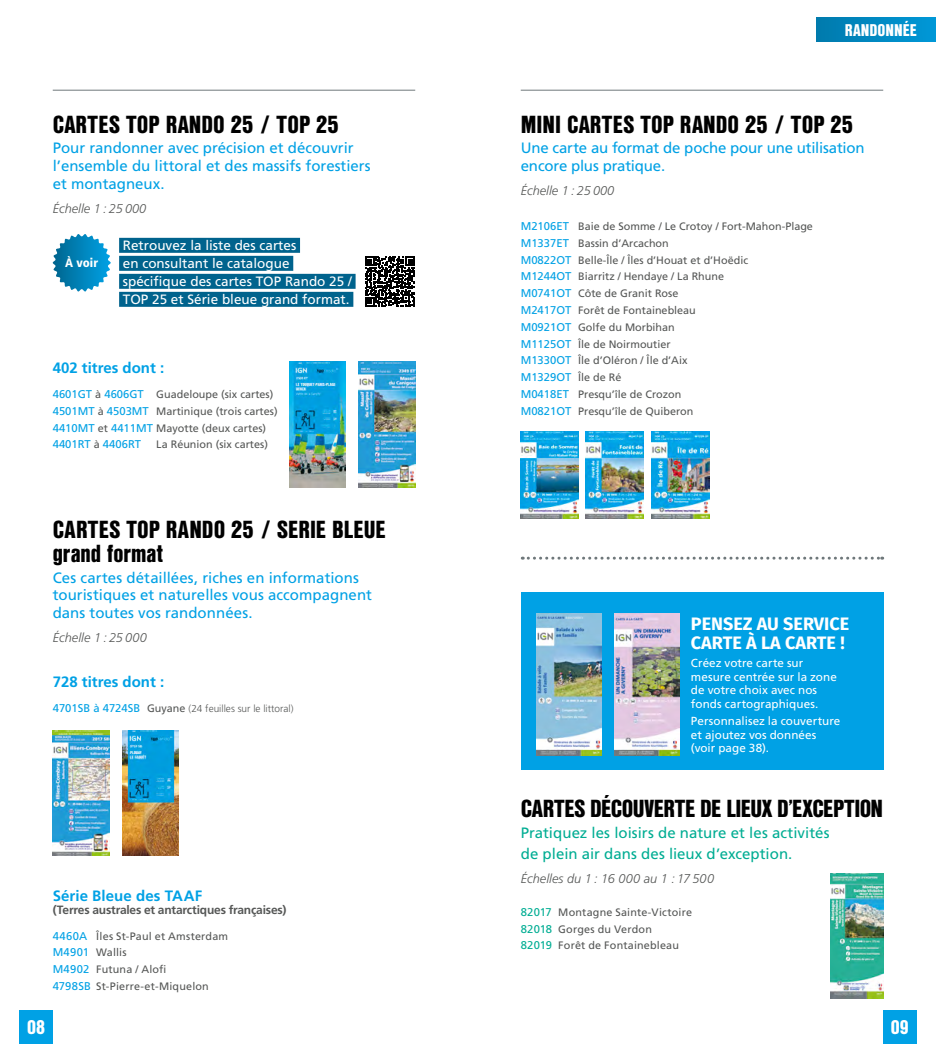
<style>
.page{position:relative;width:936px;height:1063px;background:#fff}
.page>*{position:absolute;margin:0;border:0;box-sizing:border-box;transform-origin:0 0}
.t1{font:900 24px/24px "Nimbus San Con L";color:#000}
.t2{font:900 24px "Nimbus San Con L";letter-spacing:-.02em;color:#000}
.t3{font:900 19.2px "Nimbus San Con L";color:#fff}
.t4{font:700 18px/19.5px "Fira Sans";color:#fff}
.t5{font:900 16.5px "Nimbus San Con L";color:#fff}
.t6{font:15px/17.7px "Frutiger LT Std";color:#00a1e5}
.t7{font:15px/20.7px "Frutiger LT Std";letter-spacing:.005em;color:#00ad93}
.t8{font:700 15px "Frutiger LT Std";color:#00a1e5}
.t9{font:13.5px/18px "Frutiger LT Std";color:#fff}
.t10{font:italic 300 12.75px "Frutiger LT Std";color:#555756}
.t11{font:900 condensed 12.3px "Frutiger LT Std";color:#fff}
.t12{font:700 12px "Frutiger LT Std";letter-spacing:-.015em;color:#555756}
.t13{font:11.7px/13.5px "Frutiger LT Std";letter-spacing:.005em;color:#fff}
.t14{font:11.25px "Frutiger LT Std";color:#00a1e5}
.t15{font:10.8px/16.8px "Frutiger LT Std";color:#555756}
.t16{font:300 10.05px "Frutiger LT Std";color:#555756}
.s1{font-size:11.25px;color:#00a1e5}
.s2{font-size:10.8px;color:#555756}
.s3{font-weight:400;font-size:11.25px;color:#00a1e5}
.s4{font-weight:400;font-size:10.8px}
.s5{font-size:11.25px;color:#00ad93}
</style>
<div class="page">
<img style="left:651px;top:431px;width:58px;height:88px">
<img style="left:586px;top:431px;width:58px;height:88px">
<img style="left:520px;top:431px;width:58px;height:88px">
<hr style="left:53px;top:90px;width:362px;height:1px;background:#6f787b">
<hr style="left:520px;top:90px;width:363px;height:1px;background:#6f787b">
<svg style="left:522px;top:557px;width:360px;height:3px"></svg>
<div style="left:520px;top:592px;width:363px;height:177px;background:#00a1e5"></div>
<img style="left:536px;top:613px;width:65px;height:142px">
<img style="left:614px;top:613px;width:65px;height:142px">
<img style="left:830px;top:874px;width:53px;height:124px">
<div style="left:119px;top:238px;width:181px;height:15px;background:#00638d"></div>
<div style="left:119px;top:256px;width:174px;height:15px;background:#00638d"></div>
<div style="left:119px;top:274px;width:236px;height:15px;background:#00638d"></div>
<div style="left:119px;top:292px;width:234px;height:15px;background:#00638d"></div>
<svg style="left:53px;top:234px;width:58px;height:58px"></svg>
<img style="left:122px;top:730px;width:57px;height:126px">
<img style="left:53px;top:730px;width:56px;height:126px">
<img style="left:358px;top:362px;width:57px;height:125px">
<img style="left:289px;top:362px;width:57px;height:125px">
<svg style="left:365px;top:257px;width:50px;height:50px"></svg>
<div style="left:883px;top:1010px;width:33px;height:34px;background:#00a1e5"></div>
<div style="left:19px;top:1010px;width:34px;height:34px;background:#00a1e5"></div>
<div style="left:816px;top:18px;width:119px;height:23px;background:linear-gradient(to right,#007aad,#0098d7)"></div>
<h1 class="t1" style="left:53px;top:111px;width:287px">CARTES TOP RANDO 25 / TOP 25</h1>
<h3 class="t6" style="left:53px;top:139px;width:319px">Pour randonner avec précision et découvrir l’ensemble du littoral et des massifs forestiers et montagneux.</h3>
<p class="t10" style="left:53px;top:201px;width:95px">Échelle 1 : 25 000</p>
<p class="t11" style="left:65px;top:256px;width:34px">À voir</p>
<p class="t9" style="left:123px;top:236px;width:230px">Retrouvez la liste des cartes<br>en consultant le catalogue spécifique des cartes TOP Rando 25 /<br>TOP 25 et Série bleue grand format.</p>
<h3 class="t8" style="left:53px;top:359px;width:113px">402 titres dont :</h3>
<p class="t15" style="left:53px;top:386px;width:226px"><span class="s1">4601GT</span> à <span class="s1">4606GT</span> Guadeloupe (six cartes)<br><span class="s1">4501MT</span> à <span class="s1">4503MT</span> Martinique (trois cartes)<br><span class="s1">4410MT</span> et <span class="s1">4411MT</span> Mayotte (deux cartes)</p>
<p class="t14" style="left:53px;top:438px;width:90px">4401RT <span class="s2">à</span> 4406RT</p>
<p class="t15" style="left:156px;top:436px;width:113px">La Réunion (six cartes)</p>
<h1 class="t1" style="left:53px;top:516px;width:334px">CARTES TOP RANDO 25 / SERIE BLEUE grand format</h1>
<h3 class="t6" style="left:53px;top:569px;width:321px">Ces cartes détaillées, riches en informations touristiques et naturelles vous accompagnent dans toutes vos randonnées.</h3>
<p class="t10" style="left:53px;top:630px;width:96px">Échelle 1 : 25 000</p>
<h3 class="t8" style="left:53px;top:673px;width:113px">728 titres dont :</h3>
<p class="t16" style="left:53px;top:703px;width:242px"><span class="s3">4701SB à 4724SB</span> <span class="s4">Guyane</span> (24 feuilles sur le littoral)</p>
<h3 class="t8" style="left:53px;top:886px;width:151px">Série Bleue des TAAF</h3>
<p class="t12" style="left:53px;top:903px;width:235px">(Terres australes et antarctiques françaises)</p>
<p class="t15" style="left:53px;top:928px;width:177px"><span class="s1">4460A</span> Îles St-Paul et Amsterdam<br><span class="s1">M4901</span> Wallis<br><span class="s1">M4902</span> Futuna / Alofi<br><span class="s1">4798SB</span> St-Pierre-et-Miquelon</p>
<h3 class="t5" style="left:844px;top:17px;width:74px">RANDONNÉE</h3>
<h1 class="t1" style="left:520px;top:111px;width:333px">MINI CARTES TOP RANDO 25 / TOP 25</h1>
<h3 class="t6" style="left:520px;top:139px;width:345px">Une carte au format de poche pour une utilisation encore plus pratique.</h3>
<p class="t10" style="left:520px;top:183px;width:95px">Échelle 1 : 25 000</p>
<p class="t15" style="left:520px;top:218px;width:294px"><span class="s1">M2106ET</span> Baie de Somme / Le Crotoy / Fort-Mahon-Plage <span class="s1">M1337ET</span> Bassin d’Arcachon<br><span class="s1">M0822OT</span> Belle-Île / Îles d’Houat et d’Hoëdic<br><span class="s1">M1244OT</span> Biarritz / Hendaye / La Rhune<br><span class="s1">M0741OT</span> Côte de Granit Rose<br><span class="s1">M2417OT</span> Forêt de Fontainebleau<br><span class="s1">M0921OT</span> Golfe du Morbihan<br><span class="s1">M1125OT</span> Île de Noirmoutier<br><span class="s1">M1330OT</span> Île d’Oléron / Île d’Aix</p>
<p class="t14" style="left:520px;top:371px;width:102px">M1329OT <span class="s2">Île de Ré</span></p>
<p class="t15" style="left:520px;top:386px;width:174px"><span class="s1">M0418ET</span> Presqu’île de Crozon<br><span class="s1">M0821OT</span> Presqu’île de Quiberon</p>
<h3 class="t4" style="left:691px;top:613px;width:160px">PENSEZ AU SERVICE<br>CARTE À LA CARTE !</h3>
<p class="t13" style="left:691px;top:656px;width:147px">Créez votre carte sur mesure centrée sur la zone de votre choix avec nos fonds cartographiques.</p>
<p class="t13" style="left:691px;top:715px;width:151px">Personnalisez la couverture et ajoutez vos données (voir page 38).</p>
<h1 class="t2" style="left:520px;top:790px;width:364px">CARTES DÉCOUVERTE DE LIEUX D’EXCEPTION</h1>
<h3 class="t7" style="left:520px;top:822px;width:310px">Pratiquez les loisirs de nature et les activités de plein air dans des lieux d’exception.</h3>
<p class="t10" style="left:520px;top:871px;width:195px">Échelles du 1 : 16 000 au 1 : 17 500</p>
<p class="t15" style="left:520px;top:904px;width:173px"><span class="s5">82017</span> Montagne Sainte-Victoire<br><span class="s5">82018</span> Gorges du Verdon<br><span class="s5">82019</span> Forêt de Fontainebleau</p>
<h2 class="t3" style="left:27px;top:1012px;width:19px">08</h2>
<h2 class="t3" style="left:890px;top:1012px;width:19px">09</h2>
</div>
